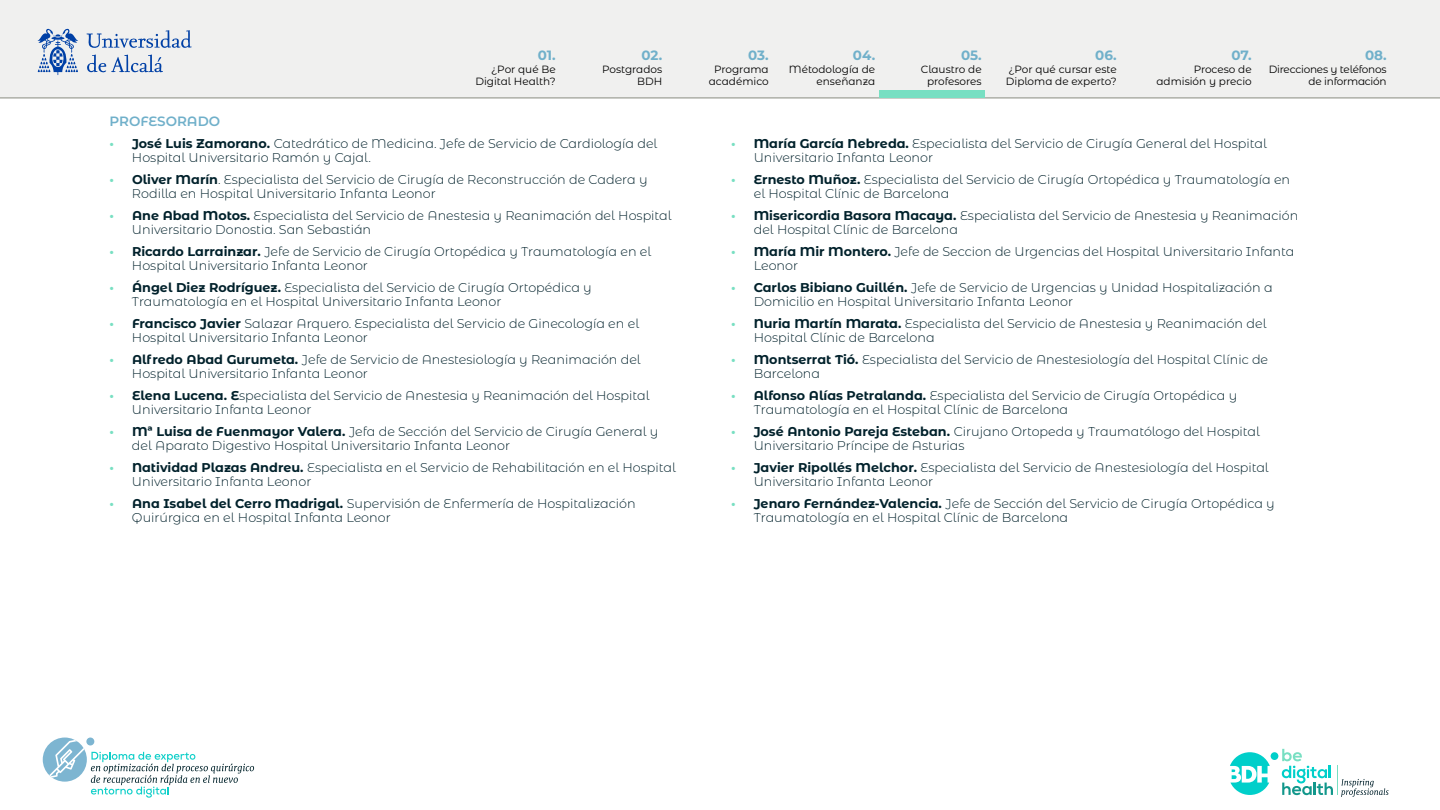
<style>
.page{position:relative;width:1440px;height:810px;background:#fff}
.page>*{position:absolute;margin:0;border:0;box-sizing:border-box;transform-origin:0 0}
.t1{font:700 13.5px "Montserrat Alternates";color:#70b0ca}
.Titulo_1{font:600 13.5px "Montserrat Alternates";color:#70b0ca}
.Numeracion{font:300 12.75px/13.5px "Montserrat Alternates";color:#00212b}
.t2{font:10.5px/12.6px "Montserrat Alternates";color:#000;text-align:right}
.t3{font:10.5px/12.6px "Montserrat Alternates";letter-spacing:-.02em;color:#000;text-align:right}
.s1{font-weight:700;color:#78dfc2}
.s2{font-weight:700}
</style>
<div class="page">
<div style="left:0;top:0;width:1440px;height:98px;background:#f0f0ef"></div>
<svg style="left:1230px;top:752px;width:40px;height:43px"></svg>
<div style="left:1271px;top:752px;width:7px;height:8px;background:#00cfca;border-radius:50%"></div>
<svg style="left:1282px;top:749px;width:107px;height:48px"></svg>
<svg style="left:87px;top:30px;width:105px;height:18px"></svg>
<svg style="left:87px;top:55px;width:76px;height:18px"></svg>
<svg style="left:38px;top:28px;width:40px;height:47px"></svg>
<hr style="left:0;top:98px;width:1440px;height:1px;background:#919489">
<div style="left:43px;top:738px;width:44px;height:44px;background:#7db5d1;border-radius:50%"></div>
<div style="left:86px;top:738px;width:8px;height:7px;background:#7db5d1;border-radius:50%"></div>
<svg style="left:47px;top:739px;width:207px;height:59px"></svg>
<div style="left:879px;top:91px;width:106px;height:7px;background:#78dfc2"></div>
<p class="t1" style="left:538px;top:46px;width:19px">01.</p>
<p class="t2" style="left:475px;top:62px;width:82px">¿Por qué Be<br>Digital Health?</p>
<p class="t1" style="left:642px;top:46px;width:22px">02.</p>
<p class="t2" style="left:602px;top:62px;width:62px">Postgrados<br>BDH</p>
<p class="Titulo_1" style="left:110px;top:111px;width:112px">PROFESORADO</p>
<p class="Numeracion" style="left:132px;top:136px;width:527px;text-indent:-22px"><span class="s1">•</span> <span class="s2">José Luis Zamorano.</span> Catedrático de Medicina. Jefe de Servicio de Cardiología del<br>Hospital Universitario Ramón y Cajal.</p>
<p class="Numeracion" style="left:132px;top:172px;width:517px;text-indent:-23px"><span class="s1">•</span> <span class="s2">Oliver Marín</span>. Especialista del Servicio de Cirugía de Reconstrucción de Cadera y<br>Rodilla en Hospital Universitario Infanta Leonor</p>
<p class="Numeracion" style="left:132px;top:208px;width:541px;text-indent:-23px"><span class="s1">•</span> <span class="s2">Ane Abad Motos.</span> Especialista del Servicio de Anestesia y Reanimación del Hospital<br>Universitario Donostia. San Sebastián</p>
<p class="Numeracion" style="left:132px;top:244px;width:521px;text-indent:-23px"><span class="s1">•</span> <span class="s2">Ricardo Larrainzar.</span> Jefe de Servicio de Cirugía Ortopédica y Traumatología en el<br>Hospital Universitario Infanta Leonor</p>
<p class="Numeracion" style="left:132px;top:280px;width:461px;text-indent:-23px"><span class="s1">•</span> <span class="s2">Ángel Diez Rodríguez.</span> Especialista del Servicio de Cirugía Ortopédica y<br>Traumatología en el Hospital Universitario Infanta Leonor</p>
<p class="Numeracion" style="left:132px;top:316px;width:509px;text-indent:-23px"><span class="s1">•</span> <span class="s2">Francisco Javier</span> Salazar Arquero. Especialista del Servicio de Ginecología en el<br>Hospital Universitario Infanta Leonor</p>
<p class="Numeracion" style="left:132px;top:352px;width:510px;text-indent:-23px"><span class="s1">•</span> <span class="s2">Alfredo Abad Gurumeta.</span> Jefe de Servicio de Anestesiología y Reanimación del<br>Hospital Universitario Infanta Leonor</p>
<p class="Numeracion" style="left:132px;top:388px;width:519px;text-indent:-23px"><span class="s1">•</span> <span class="s2">Elena Lucena. E</span>specialista del Servicio de Anestesia y Reanimación del Hospital<br>Universitario Infanta Leonor</p>
<p class="Numeracion" style="left:132px;top:424px;width:528px;text-indent:-23px"><span class="s1">•</span> <span class="s2">Mª Luisa de Fuenmayor Valera.</span> Jefa de Sección del Servicio de Cirugía General y del Aparato Digestivo Hospital Universitario Infanta Leonor</p>
<p class="Numeracion" style="left:132px;top:460px;width:545px;text-indent:-23px"><span class="s1">•</span> <span class="s2">Natividad Plazas Andreu.</span> Especialista en el Servicio de Rehabilitación en el Hospital<br>Universitario Infanta Leonor</p>
<p class="Numeracion" style="left:132px;top:496px;width:505px;text-indent:-23px"><span class="s1">•</span> <span class="s2">Ana Isabel del Cerro Madrigal.</span> Supervisión de Enfermería de Hospitalización<br>Quirúrgica en el Hospital Infanta Leonor</p>
<p class="t1" style="left:748px;top:46px;width:22px">03.</p>
<p class="t2" style="left:709px;top:62px;width:61px;text-align:center">Programa académico</p>
<p class="t1" style="left:853px;top:46px;width:24px">04.</p>
<p class="t2" style="left:789px;top:62px;width:88px">Métodología de enseñanza</p>
<p class="t1" style="left:961px;top:46px;width:22px">05.</p>
<p class="t2" style="left:921px;top:62px;width:62px;text-align:center">Claustro de profesores</p>
<p class="t1" style="left:1095px;top:46px;width:23px">06.</p>
<p class="t2" style="left:1006px;top:62px;width:112px;text-align:left">¿Por qué cursar este<br>Diploma de experto?</p>
<p class="t1" style="left:1231px;top:46px;width:22px">07.</p>
<p class="t2" style="left:1156px;top:62px;width:97px">Proceso de admisión y precio</p>
<p class="t1" style="left:1365px;top:46px;width:23px">08.</p>
<p class="t3" style="left:1269px;top:62px;width:120px">Direcciones y teléfonos de información</p>
<p class="Numeracion" style="left:754px;top:136px;width:515px;text-indent:-23px"><span class="s1">•</span> <span class="s2">María García Nebreda.</span> Especialista del Servicio de Cirugía General del Hospital<br>Universitario Infanta Leonor</p>
<p class="Numeracion" style="left:754px;top:172px;width:538px;text-indent:-23px"><span class="s1">•</span> <span class="s2">Ernesto Muñoz.</span> Especialista del Servicio de Cirugía Ortopédica y Traumatología en el Hospital Clínic de Barcelona</p>
<p class="Numeracion" style="left:754px;top:208px;width:546px;text-indent:-23px"><span class="s1">•</span> <span class="s2">Misericordia Basora Macaya.</span> Especialista del Servicio de Anestesia y Reanimación del Hospital Clínic de Barcelona</p>
<p class="Numeracion" style="left:754px;top:244px;width:542px;text-indent:-23px"><span class="s1">•</span> <span class="s2">María Mir Montero.</span> Jefe de Seccion de Urgencias del Hospital Universitario Infanta<br>Leonor</p>
<p class="Numeracion" style="left:754px;top:280px;width:520px;text-indent:-23px"><span class="s1">•</span> <span class="s2">Carlos Bibiano Guillén.</span> Jefe de Servicio de Urgencias y Unidad Hospitalización a<br>Domicilio en Hospital Universitario Infanta Leonor</p>
<p class="Numeracion" style="left:754px;top:316px;width:514px;text-indent:-23px"><span class="s1">•</span> <span class="s2">Nuria Martín Marata.</span> Especialista del Servicio de Anestesia y Reanimación del<br>Hospital Clínic de Barcelona</p>
<p class="Numeracion" style="left:754px;top:352px;width:516px;text-indent:-23px"><span class="s1">•</span> <span class="s2">Montserrat Tió.</span> Especialista del Servicio de Anestesiología del Hospital Clínic de<br>Barcelona</p>
<p class="Numeracion" style="left:754px;top:388px;width:485px;text-indent:-23px"><span class="s1">•</span> <span class="s2">Alfonso Alías Petralanda.</span> Especialista del Servicio de Cirugía Ortopédica y<br>Traumatología en el Hospital Clínic de Barcelona</p>
<p class="Numeracion" style="left:754px;top:424px;width:508px;text-indent:-23px"><span class="s1">•</span> <span class="s2">José Antonio Pareja Esteban.</span> Cirujano Ortopeda y Traumatólogo del Hospital<br>Universitario Príncipe de Asturias</p>
<p class="Numeracion" style="left:754px;top:460px;width:517px;text-indent:-23px"><span class="s1">•</span> <span class="s2">Javier Ripollés Melchor.</span> Especialista del Servicio de Anestesiología del Hospital<br>Universitario Infanta Leonor</p>
<p class="Numeracion" style="left:754px;top:496px;width:523px;text-indent:-23px"><span class="s1">•</span> <span class="s2">Jenaro Fernández-Valencia.</span> Jefe de Sección del Servicio de Cirugía Ortopédica y<br>Traumatología en el Hospital Clínic de Barcelona</p>
</div>
